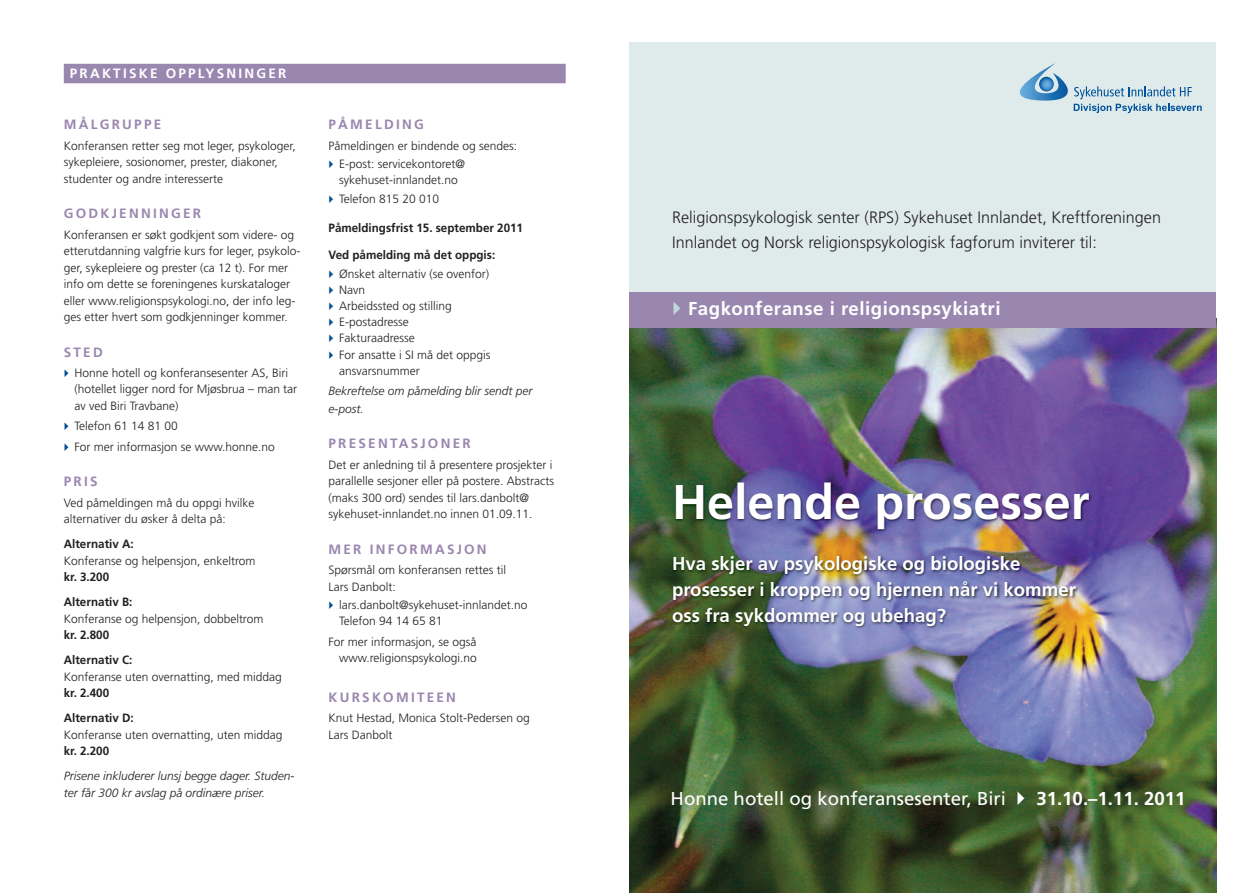
<style>
.page{position:relative;width:1259px;height:893px;background:#fff}
.page>*{position:absolute;margin:0;border:0;box-sizing:border-box;transform-origin:0 0}
.t1{font:700 48.6px "Frutiger LT";color:#fff}
.t2{font:700 18.6px/26px "Frutiger LT";color:#fff}
.t3{font:18.6px "Frutiger";color:#fff}
.t4{font:700 18.6px "Frutiger LT";letter-spacing:.025em;color:#fff}
.t5{font:300 16.5px/24.9px "Frutiger";letter-spacing:.005em;color:#231f20}
.t6{font:700 13.5px "Frutiger LT";letter-spacing:.165em;color:#9a87b0}
.t7{font:700 13.5px "Frutiger LT";letter-spacing:.165em;color:#fff}
.t8{font:300 12px/16.5px "Frutiger";color:#231f20}
.t9{font:700 12px/25px "Frutiger LT";color:#231f20}
.t10{font:italic 300 12px/16.5px "Frutiger";color:#231f20}
</style>
<div class="page">
<div style="left:64px;top:64px;width:502px;height:19px;background:#9a87b0"></div>
<div style="left:629px;top:43px;width:587px;height:850px;background:#dfebeb"></div>
<img style="left:629px;top:327px;width:587px;height:566px">
<img style="left:662px;top:472px;width:521px;height:350px">
<div style="left:629px;top:292px;width:587px;height:35px;background:#9a87b0"></div>
<svg style="left:1019px;top:63px;width:182px;height:50px"></svg>
<svg style="left:1018px;top:792px;width:6px;height:13px"></svg>
<p class="t7" style="left:70px;top:66px;width:218px">PRAKTISKE OPPLYSNINGER</p>
<p class="t6" style="left:64px;top:117px;width:99px">MÅLGRUPPE</p>
<p class="t8" style="left:64px;top:138px;width:233px">Konferansen retter seg mot leger, psykologer, sykepleiere, sosionomer, prester, diakoner, studenter og andre interesserte</p>
<p class="t6" style="left:64px;top:206px;width:139px">GODKJENNINGER</p>
<p class="t8" style="left:64px;top:227px;width:238px">Konferansen er søkt godkjent som videre- og etterutdanning valgfrie kurs for leger, psykolo&shy;ger, sykepleiere og prester (ca 12 t). For mer info om dette se foreningenes kurskataloger eller www.religionspsykologi.no, der info leg&shy;ges etter hvert som godkjenninger kommer.</p>
<p class="t6" style="left:64px;top:344px;width:40px">STED</p>
<p class="t8" style="left:74px;top:365px;width:224px">Honne hotell og konferansesenter AS, Biri (hotellet ligger nord for Mjøsbrua – man tar av ved Biri Travbane)</p>
<p class="t8" style="left:74px;top:416px;width:202px;line-height:20.4px">Telefon 61 14 81 00<br>For mer informasjon se www.honne.no</p>
<p class="t6" style="left:64px;top:473px;width:35px">PRIS</p>
<p class="t8" style="left:64px;top:494px;width:192px">Ved påmeldingen må du oppgi hvilke alternativer du øsker å delta på:</p>
<p class="t9" style="left:64px;top:531px;width:71px">Alternativ A:</p>
<p class="t8" style="left:64px;top:552px;width:193px">Konferanse og helpensjon, enkeltrom</p>
<p class="t9" style="left:64px;top:564px;width:70px">kr. 3.200<br>Alternativ B:</p>
<p class="t8" style="left:64px;top:610px;width:201px">Konferanse og helpensjon, dobbeltrom</p>
<p class="t9" style="left:64px;top:622px;width:70px">kr. 2.800<br>Alternativ C:</p>
<p class="t8" style="left:64px;top:668px;width:219px">Konferanse uten overnatting, med middag</p>
<p class="t9" style="left:64px;top:680px;width:71px">kr. 2.400<br>Alternativ D:</p>
<p class="t8" style="left:64px;top:726px;width:220px">Konferanse uten overnatting, uten middag</p>
<p class="t9" style="left:64px;top:738px;width:47px">kr. 2.200</p>
<p class="t10" style="left:64px;top:768px;width:232px">Prisene inkluderer lunsj begge dager. Studen&shy;ter får 300 kr avslag på ordinære priser.</p>
<p class="t6" style="left:328px;top:117px;width:97px">PÅMELDING</p>
<p class="t8" style="left:339px;top:137px;width:179px;line-height:18.3px;text-indent:-11px">Påmeldingen er bindende og sendes:<br>E-post: servicekontoret@</p>
<p class="t8" style="left:339px;top:171px;width:120px;line-height:18.3px">sykehuset-innlandet.no<br>Telefon 815 20 010</p>
<p class="t9" style="left:328px;top:215px;width:196px">Påmeldingsfrist 15. september 2011</p>
<p class="t9" style="left:328px;top:243px;width:168px">Ved påmelding må det oppgis:</p>
<p class="t8" style="left:339px;top:265px;width:153px">Ønsket alternativ (se ovenfor)<br>Navn<br>Arbeidssted og stilling<br>E-postadresse<br>Fakturaadresse<br>For ansatte i SI må det oppgis ansvarsnummer</p>
<p class="t10" style="left:328px;top:382px;width:205px;line-height:18px">Bekreftelse om påmelding blir sendt per e-post.</p>
<p class="t6" style="left:328px;top:435px;width:144px">PRESENTASJONER</p>
<p class="t8" style="left:328px;top:456px;width:227px">Det er anledning til å presentere prosjekter i parallelle sesjoner eller på postere. Abstracts (maks 300 ord) sendes til lars.danbolt@ sykehuset-innlandet.no innen 01.09.11.</p>
<p class="t6" style="left:328px;top:541px;width:160px">MER INFORMASJON</p>
<p class="t8" style="left:328px;top:562px;width:179px">Spørsmål om konferansen rettes til<br>Lars Danbolt:</p>
<p class="t8" style="left:339px;top:597px;width:190px">lars.danbolt@sykehuset-innlandet.no<br>Telefon 94 14 65 81</p>
<p class="t8" style="left:328px;top:634px;width:150px;text-align:right">For mer informasjon, se også www.religionspsykologi.no</p>
<p class="t6" style="left:328px;top:689px;width:129px">KURSKOMITEEN</p>
<p class="t8" style="left:328px;top:710px;width:203px">Knut Hestad, Monica Stolt-Pedersen og<br>Lars Danbolt</p>
<h3 class="t5" style="left:672px;top:205px;width:490px">Religionspsykologisk senter (RPS) Sykehuset Innlandet, Kreftforeningen<br>Innlandet og Norsk religionspsykologisk fagforum inviterer til:</h3>
<h2 class="t4" style="left:688px;top:297px;width:314px">Fagkonferanse i religionspsykiatri</h2>
<h1 class="t1" style="left:672px;top:473px;width:419px">Helende prosesser</h1>
<h2 class="t2" style="left:672px;top:551px;width:405px">Hva skjer av psykologiske og biologiske prosesser i kroppen og hjernen når vi kommer oss fra sykdommer og ubehag?</h2>
<h2 class="t3" style="left:670px;top:788px;width:337px">Honne hotell og konferansesenter, Biri</h2>
<h2 class="t2" style="left:1036px;top:786px;width:150px">31.10.–1.11. 2011</h2>
</div>
